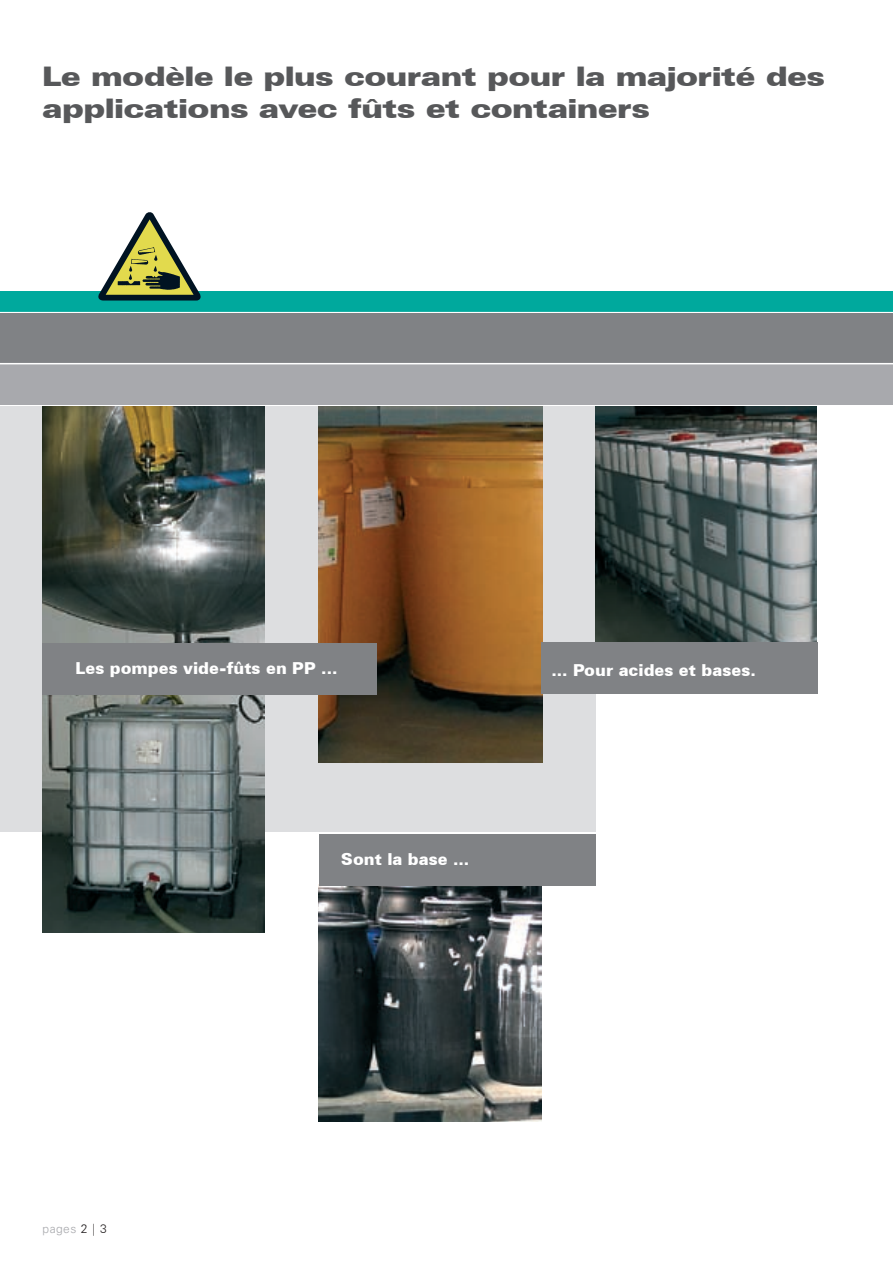
<style>
.page{position:relative;width:893px;height:1263px;background:#fff}
.page>*{position:absolute;margin:0;border:0;box-sizing:border-box;transform-origin:0 0}
.t1{font:900 expanded 27px/32.4px "Zurich BT";color:#57585a}
.t2{font:900 16.5px "Zurich BT";color:#fff}
.t3{font:300 12px "Univers";letter-spacing:.04em;color:#a8a9ad}
.s1{font-family:"Zurich BT";color:#231f20}
</style>
<div class="page">
<div style="left:0;top:416px;width:595px;height:416px;background:#dddee0"></div>
<img style="left:43px;top:406px;width:222px;height:526px">
<div style="left:0;top:291px;width:893px;height:22px;background:#00a99d"></div>
<hr style="left:0;top:312px;width:893px;height:1px;background:#fff">
<img style="left:319px;top:406px;width:223px;height:357px">
<img style="left:595px;top:406px;width:221px;height:237px">
<img style="left:319px;top:885px;width:222px;height:237px">
<svg style="left:98px;top:212px;width:103px;height:89px"></svg>
<div style="left:0;top:313px;width:893px;height:51px;background:#808285"></div>
<div style="left:0;top:364px;width:893px;height:40px;background:#a8a9ad"></div>
<hr style="left:0;top:363px;width:893px;height:1px;background:#fff">
<div style="left:43px;top:643px;width:334px;height:51px;background:#808285"></div>
<div style="left:319px;top:834px;width:276px;height:51px;background:#808285"></div>
<div style="left:541px;top:643px;width:276px;height:51px;background:#808285"></div>
<p class="t1" style="left:43px;top:60px;width:784px">Le modèle le plus courant pour la majorité des applications avec fûts et containers</p>
<p class="t2" style="left:76px;top:658px;width:264px">Les pompes vide-fûts en PP ...</p>
<p class="t2" style="left:551px;top:660px;width:206px">... Pour acides et bases.</p>
<p class="t3" style="left:43px;top:1221px;width:66px">pages <span class="s1">2 | 3</span></p>
<p class="t2" style="left:341px;top:849px;width:130px">Sont la base ...</p>
</div>
